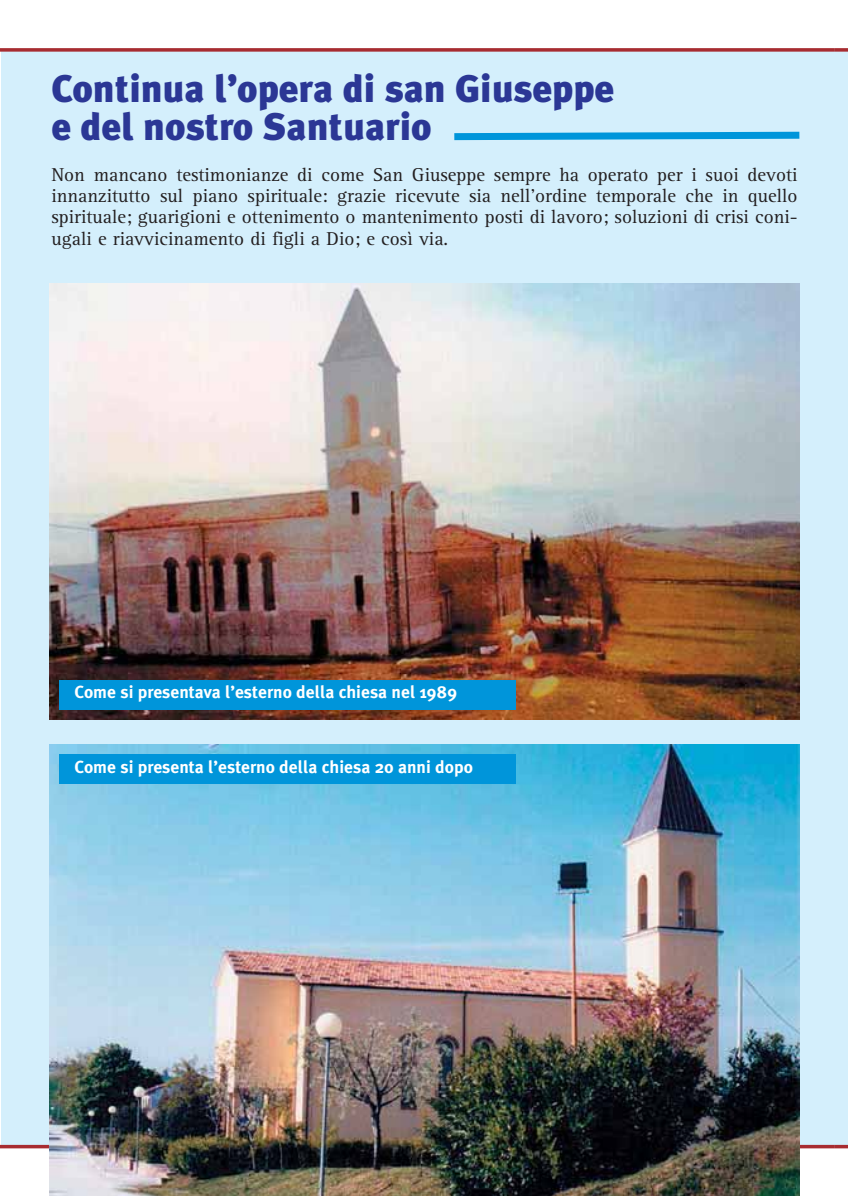
<style>
.page{position:relative;width:849px;height:1196px;background:#fff}
.page>*{position:absolute;margin:0;border:0;box-sizing:border-box;transform-origin:0 0}
.t1{font:900 38.5px/38.5px "Meta Plus";color:#2b3795}
.t2{font:19.25px/21px "Rotis Serif";color:#231f20;text-align:justify}
.t3{font:700 17.5px "Meta Plus";color:#fff}
</style>
<div class="page">
<div style="left:1px;top:50px;width:846px;height:1096px;background:#d4effc"></div>
<svg style="left:833px;top:1144px;width:14px;height:4px"></svg>
<svg style="left:833px;top:48px;width:14px;height:4px"></svg>
<svg style="left:1px;top:48px;width:832px;height:4px"></svg>
<svg style="left:1px;top:1144px;width:832px;height:4px"></svg>
<img style="left:50px;top:744px;width:748px;height:452px">
<img style="left:50px;top:283px;width:749px;height:437px">
<svg style="left:454px;top:131px;width:346px;height:10px"></svg>
<div style="left:60px;top:680px;width:456px;height:30px;background:#0095da"></div>
<div style="left:60px;top:754px;width:456px;height:30px;background:#0095da"></div>
<h1 class="t1" style="left:51px;top:69px;width:564px">Continua l’opera di san Giuseppe e del nostro Santuario</h1>
<p class="t2" style="left:51px;top:166px;width:747px">Non mancano testimonianze di come San Giuseppe sempre ha operato per i suoi devoti innanzitutto sul piano spirituale: grazie ricevute sia nell’ordine temporale che in quello spirituale; guarigioni e ottenimento o mantenimento posti di lavoro; soluzioni di crisi coni&shy;ugali e riavvicinamento di figli a Dio; e così via.</p>
<p class="t3" style="left:74px;top:685px;width:384px">Come si presentava l’esterno della chiesa nel 1989</p>
<p class="t3" style="left:74px;top:759px;width:400px">Come si presenta l’esterno della chiesa 20 anni dopo</p>
</div>
